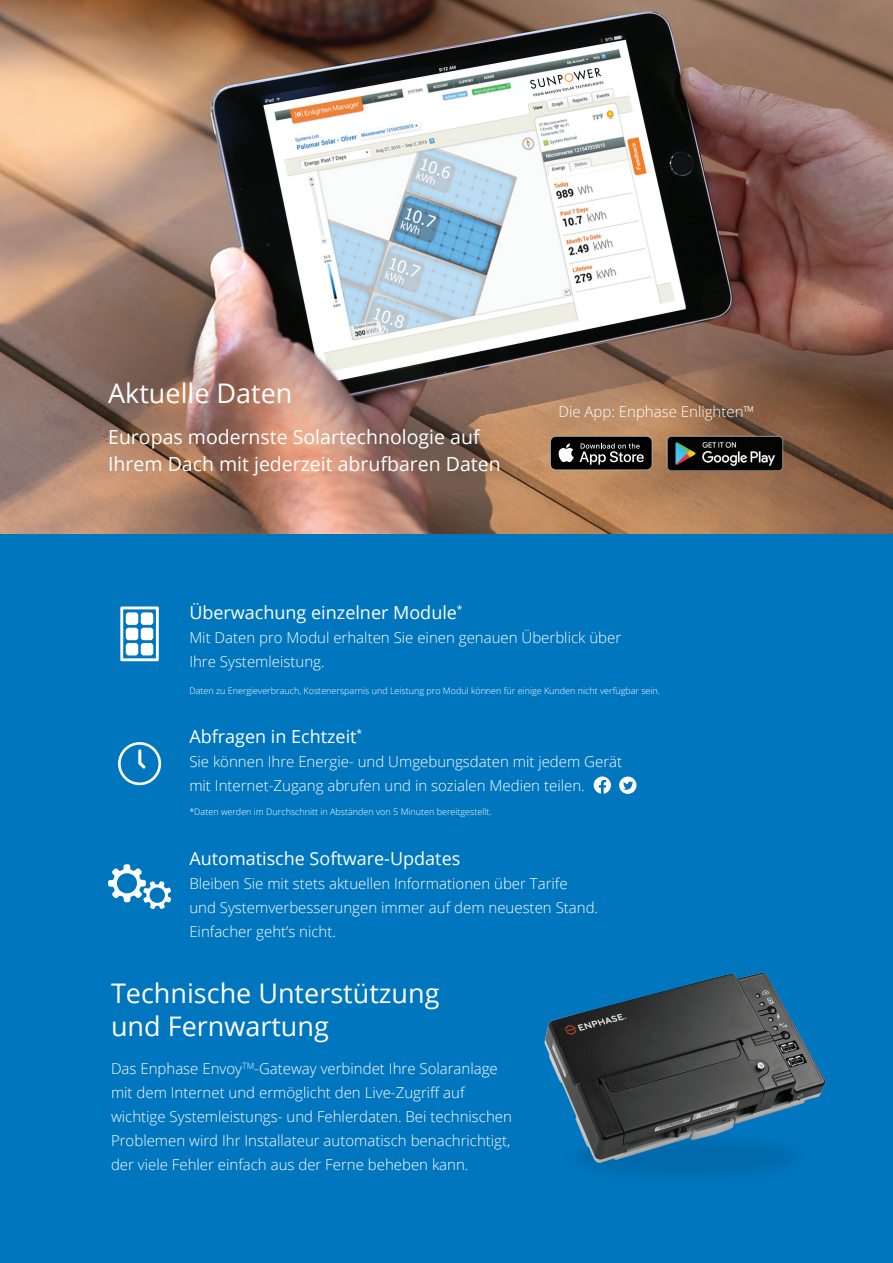
<style>
.page{position:relative;width:893px;height:1263px;background:#fff}
.page>*{position:absolute;margin:0;border:0;box-sizing:border-box;transform-origin:0 0}
.Subheading{font:27px/33px "Open Sans";color:#fff}
.t1{font:19.5px/27px "Open Sans";color:#fff}
.Orange_Subheading{font:18px "Open Sans";color:#fff}
.Body{font:300 15px/24px "Open Sans";color:#fff}
.Body-2{font:300 9px "Open Sans";color:#fff}
</style>
<div class="page">
<div style="left:0;top:506px;width:893px;height:757px;background:#0076be"></div>
<img style="left:0;top:0;width:893px;height:534px">
<svg style="left:108px;top:864px;width:63px;height:45px"></svg>
<svg style="left:118px;top:742px;width:43px;height:43px"></svg>
<svg style="left:120px;top:606px;width:39px;height:55px"></svg>
<div style="left:141px;top:612px;width:12px;height:13px;background:#fff;border-radius:2px"></div>
<div style="left:141px;top:643px;width:12px;height:12px;background:#fff;border-radius:2px"></div>
<div style="left:141px;top:628px;width:12px;height:12px;background:#fff;border-radius:2px"></div>
<div style="left:126px;top:643px;width:12px;height:12px;background:#fff;border-radius:2px"></div>
<svg style="left:619px;top:776px;width:17px;height:18px"></svg>
<svg style="left:594px;top:776px;width:17px;height:18px"></svg>
<img style="left:544px;top:972px;width:282px;height:203px">
<svg style="left:550px;top:436px;width:102px;height:34px;background:#303030"></svg>
<img style="left:667px;top:435px;width:116px;height:36px">
<p class="Subheading" style="left:108px;top:376px;width:186px">Aktuelle Daten</p>
<p class="t1" style="left:108px;top:423px;width:394px">Europas modernste Solartechnologie auf<br>Ihrem Dach mit jederzeit abrufbaren Daten</p>
<p class="Body" style="left:558px;top:399px;width:198px">Die App: Enphase Enlighten™</p>
<p class="Orange_Subheading" style="left:189px;top:600px;width:275px">Überwachung einzelner Module<sup>*</sup></p>
<p class="Body" style="left:189px;top:625px;width:433px">Mit Daten pro Modul erhalten Sie einen genauen Überblick über<br>Ihre Systemleistung.</p>
<p class="Body-2" style="left:189px;top:684px;width:472px">Daten zu Energieverbrauch, Kostenersparnis und Leistung pro Modul können für einige Kunden nicht verfügbar sein.</p>
<p class="Orange_Subheading" style="left:189px;top:724px;width:175px">Abfragen in Echtzeit<sup>*</sup></p>
<p class="Body" style="left:189px;top:749px;width:434px">Sie können Ihre Energie- und Umgebungsdaten mit jedem Gerät mit Internet-Zugang abrufen und in sozialen Medien teilen.</p>
<p class="Body-2" style="left:189px;top:806px;width:304px">*Daten werden im Durchschnitt in Abständen von 5 Minuten bereitgestellt.</p>
<p class="Orange_Subheading" style="left:189px;top:846px;width:272px">Automatische Software-Updates</p>
<p class="Body" style="left:189px;top:871px;width:410px">Bleiben Sie mit stets aktuellen Informationen über Tarife<br>und Systemverbesserungen immer auf dem neuesten Stand.<br>Einfacher geht’s nicht.</p>
<p class="Subheading" style="left:111px;top:976px;width:330px">Technische Unterstützung und Fernwartung</p>
<p class="Body" style="left:111px;top:1056px;width:402px">Das Enphase Envoy<sup>TM</sup>-Gateway verbindet Ihre Solaranlage mit dem Internet und ermöglicht den Live-Zugriff auf wichtige Systemleistungs- und Fehlerdaten. Bei technischen Problemen wird Ihr Installateur automatisch benachrichtigt, der viele Fehler einfach aus der Ferne beheben kann.</p>
</div>
